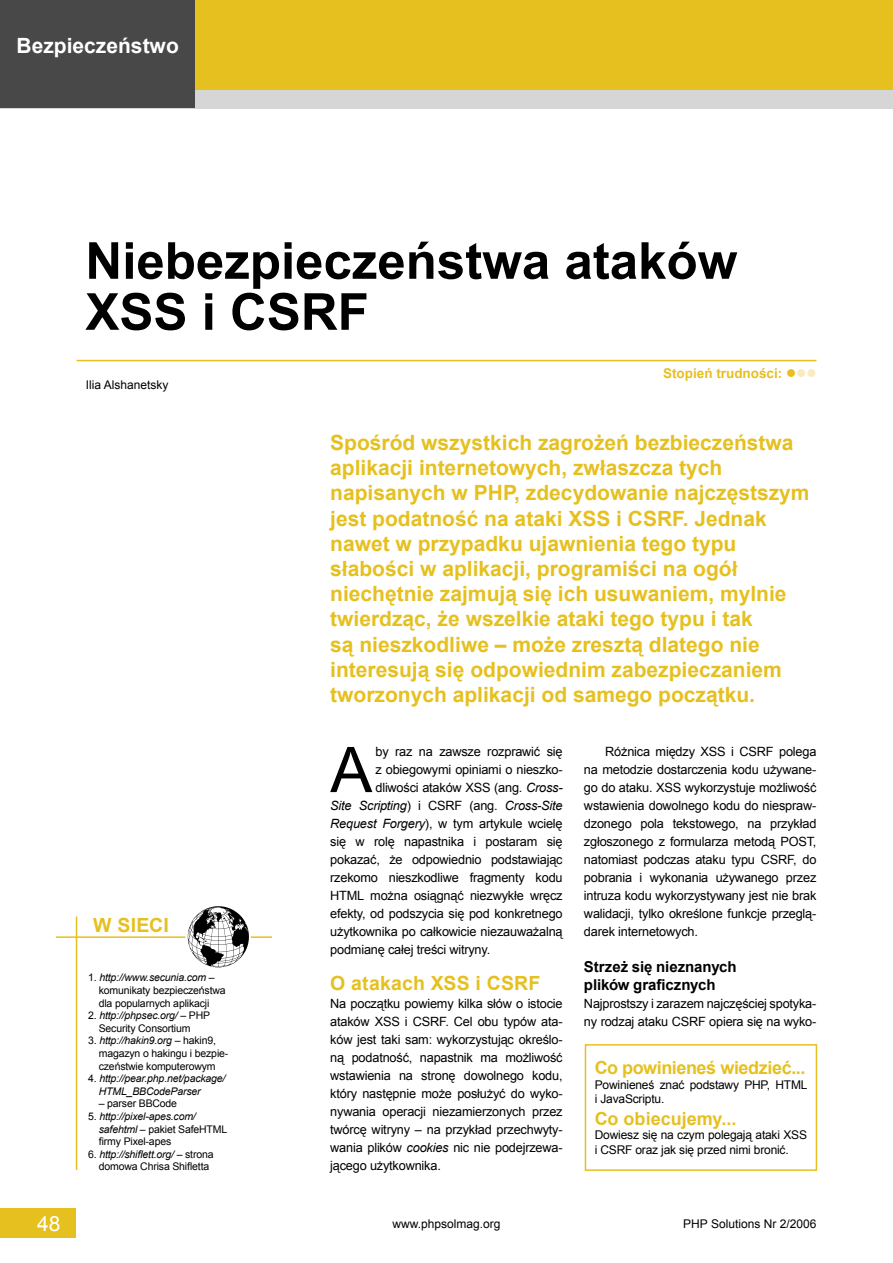
<style>
.page{position:relative;width:893px;height:1263px;background:#fff}
.page>*{position:absolute;margin:0;border:0;box-sizing:border-box;transform-origin:0 0}
.PREBODY1{font:63px "Arial";color:#000}
.TYTUL{font:700 51px/51px "Arial";color:#000}
.LEAD{font:700 21px/25.2px "Arial";color:#e6c01f}
.DZIAL{font:700 21px "Arial";color:#fff}
.t1{font:21px "Arial";color:#fff}
.SUBHEAD{font:700 19.5px "Arial";letter-spacing:.01em;color:#e6c01f}
.RAMKA_SUBHEAD1{font:700 18px "Arial";letter-spacing:-.02em;color:#e6c01f}
.RAMKA_SUBHEAD1-2{font:700 18px "Arial";color:#e6c01f}
.SUBHEAD2{font:700 15px/18px "Arial";letter-spacing:-.005em;color:#000}
.AUTOR{font:700 13.5px "Arial";color:#e6c01f}
.BODY1{font:12.75px/18px "Arial";letter-spacing:-.015em;color:#000;text-align:justify}
.BODY_TEXT{font:12.75px/18px "Arial";letter-spacing:-.015em;color:#000;text-align:justify}
.PREBODY1-2{font:12.75px "Arial";letter-spacing:-.015em;color:#000}
.PREBODY1-3{font:italic 12.75px "Arial";letter-spacing:-.015em;color:#000}
.RAMKA_BODY1{font:12px/14.4px "Arial";letter-spacing:-.015em;color:#000}
.AUTOR-2{font:12px "Arial";color:#000}
.W_SIECI{font:10.5px/12.6px "Arial";letter-spacing:-.015em;color:#000}
.W_SIECI-2{font:italic 10.5px/12.6px "Arial";letter-spacing:-.015em;color:#000}
.s1{font-style:italic}
.s2{font-style:normal}
.s3{color:#f9ebbe}
</style>
<div class="page">
<div style="left:0;top:0;width:893px;height:108px;background:#e6c01f"></div>
<div style="left:0;top:90px;width:893px;height:18px;background:#d6d6d6"></div>
<div style="left:0;top:0;width:195px;height:108px;background:#484848"></div>
<div style="left:0;top:1208px;width:76px;height:30px;background:#e6c01f"></div>
<hr style="left:56px;top:936px;width:216px;height:2px;background:#e6c01f">
<div style="left:185px;top:906px;width:66px;height:61px;background:#fff;border-radius:50%"></div>
<svg style="left:188px;top:906px;width:61px;height:61px"></svg>
<hr style="left:76px;top:916px;width:1px;height:254px;background:#e6c01f">
<hr style="left:77px;top:360px;width:739px;height:1px;background:#e6c01f">
<div style="left:585px;top:1044px;width:232px;height:127px;border:2px solid #e6c01f"></div>
<p class="DZIAL" style="left:17px;top:31px;width:164px">Bezpieczeństwo</p>
<p class="TYTUL" style="left:85px;top:237px;width:653px">Niebezpieczeństwa ataków<br>XSS i CSRF</p>
<p class="AUTOR-2" style="left:86px;top:377px;width:84px">Ilia Alshanetsky</p>
<p class="SUBHEAD" style="left:93px;top:912px;width:77px">W SIECI</p>
<p class="W_SIECI" style="left:99px;top:971px;width:128px;text-indent:-11px">1. <span class="s1">http://www.secunia.com</span> – komunikaty bezpieczeństwa dla popularnych aplikacji</p>
<p class="W_SIECI" style="left:99px;top:1009px;width:113px;text-indent:-11px">2. <span class="s1">http://phpsec.org/</span> – PHP<br>Security Consortium</p>
<p class="W_SIECI" style="left:99px;top:1034px;width:131px;text-indent:-11px">3. <span class="s1">http://hakin9.org</span> – hakin9, magazyn o hakingu i bezpie&shy;czeństwie komputerowym</p>
<p class="W_SIECI-2" style="left:99px;top:1072px;width:128px;text-indent:-11px"><span class="s2">4.</span> http://pear.php.net/package/<br>HTML_BBCodeParser</p>
<p class="W_SIECI" style="left:99px;top:1097px;width:80px">– parser BBCode</p>
<p class="W_SIECI" style="left:99px;top:1110px;width:130px;text-indent:-11px">5. <span class="s1">http://pixel-apes.com/ safehtml</span> – pakiet SafeHTML firmy Pixel-apes</p>
<p class="W_SIECI" style="left:99px;top:1148px;width:116px;text-indent:-11px">6. <span class="s1">http://shiflett.org/</span> – strona domowa Chrisa Shifletta</p>
<p class="AUTOR" style="left:663px;top:364px;width:155px">Stopień trudności: ●<span class="s3">●●</span></p>
<p class="LEAD" style="left:330px;top:431px;width:481px">Spośród wszystkich zagrożeń bezbieczeństwa aplikacji internetowych, zwłaszcza tych napisanych w PHP, zdecydowanie najczęstszym jest podatność na ataki XSS i CSRF. Jednak nawet w przypadku ujawnienia tego typu słabości w aplikacji, programiści na ogół niechętnie zajmują się ich usuwaniem, mylnie twierdząc, że wszelkie ataki tego typu i tak<br>są nieszkodliwe – może zresztą dlatego nie interesują się odpowiednim zabezpieczaniem tworzonych aplikacji od samego początku.</p>
<p class="PREBODY1" style="left:330px;top:729px;width:44px">A</p>
<p class="PREBODY1-2" style="left:375px;top:743px;width:189px">by raz na zawsze rozprawić się</p>
<p class="PREBODY1-2" style="left:375px;top:761px;width:189px">z obiegowymi opiniami o nieszko-</p>
<p class="PREBODY1-2" style="left:375px;top:779px;width:189px">dliwości ataków XSS (ang. <span class="s1">Cross-</span></p>
<p class="PREBODY1-3" style="left:330px;top:797px;width:234px">Site Scripting<span class="s2">) i CSRF (ang.</span> Cross-Site</p>
<p class="PREBODY1-2" style="left:330px;top:815px;width:234px"><span class="s1">Request Forgery</span>), w tym artykule wcielę</p>
<p class="PREBODY1-2" style="left:330px;top:833px;width:234px">się w rolę napastnika i postaram się</p>
<p class="PREBODY1-2" style="left:330px;top:851px;width:234px">pokazać, że odpowiednio podstawiając</p>
<p class="PREBODY1-2" style="left:330px;top:869px;width:234px">rzekomo nieszkodliwe fragmenty kodu</p>
<p class="PREBODY1-2" style="left:330px;top:887px;width:234px">HTML można osiągnąć niezwykłe wręcz</p>
<p class="PREBODY1-2" style="left:330px;top:905px;width:234px">efekty, od podszycia się pod konkretnego</p>
<p class="PREBODY1-2" style="left:330px;top:923px;width:234px">użytkownika po całkowicie niezauważalną</p>
<p class="PREBODY1-2" style="left:330px;top:941px;width:162px">podmianę całej treści witryny.</p>
<p class="SUBHEAD" style="left:330px;top:970px;width:212px">O atakach XSS i CSRF</p>
<p class="BODY1" style="left:330px;top:995px;width:234px">Na początku powiemy kilka słów o istocie ataków XSS i CSRF. Cel obu typów ata&shy;ków jest taki sam: wykorzystując określo&shy;ną podatność, napastnik ma możliwość wstawienia na stronę dowolnego kodu, który następnie może posłużyć do wyko&shy;nywania operacji niezamierzonych przez twórcę witryny – na przykład przechwyty&shy;wania plików <span class="s1">cookies</span> nic nie podejrzewa&shy;jącego użytkownika.</p>
<p class="BODY_TEXT" style="left:584px;top:743px;width:234px;text-indent:21px">Różnica między XSS i CSRF polega na metodzie dostarczenia kodu używane&shy;go do ataku. XSS wykorzystuje możliwość wstawienia dowolnego kodu do niespraw&shy;dzonego pola tekstowego, na przykład zgłoszonego z formularza metodą POST, natomiast podczas ataku typu CSRF, do pobrania i wykonania używanego przez intruza kodu wykorzystywany jest nie brak walidacji, tylko określone funkcje przeglą&shy;darek internetowych.</p>
<p class="SUBHEAD2" style="left:584px;top:958px;width:154px">Strzeż się nieznanych plików graficznych</p>
<p class="BODY1" style="left:584px;top:995px;width:234px">Najprostszy i zarazem najczęściej spotyka&shy;ny rodzaj ataku CSRF opiera się na wyko-</p>
<p class="RAMKA_SUBHEAD1" style="left:595px;top:1056px;width:212px">Co powinieneś wiedzieć...</p>
<p class="RAMKA_BODY1" style="left:595px;top:1077px;width:214px">Powinieneś znać podstawy PHP, HTML i JavaScriptu.</p>
<p class="RAMKA_SUBHEAD1-2" style="left:595px;top:1107px;width:143px">Co obiecujemy...</p>
<p class="RAMKA_BODY1" style="left:595px;top:1128px;width:214px">Dowiesz się na czym polegają ataki XSS i CSRF oraz jak się przed nimi bronić.</p>
<p class="t1" style="left:37px;top:1210px;width:25px">48</p>
<p class="RAMKA_BODY1" style="left:392px;top:1216px;width:110px">www.phpsolmag.org</p>
<p class="RAMKA_BODY1" style="left:683px;top:1216px;width:135px">PHP Solutions Nr 2/2006</p>
</div>
